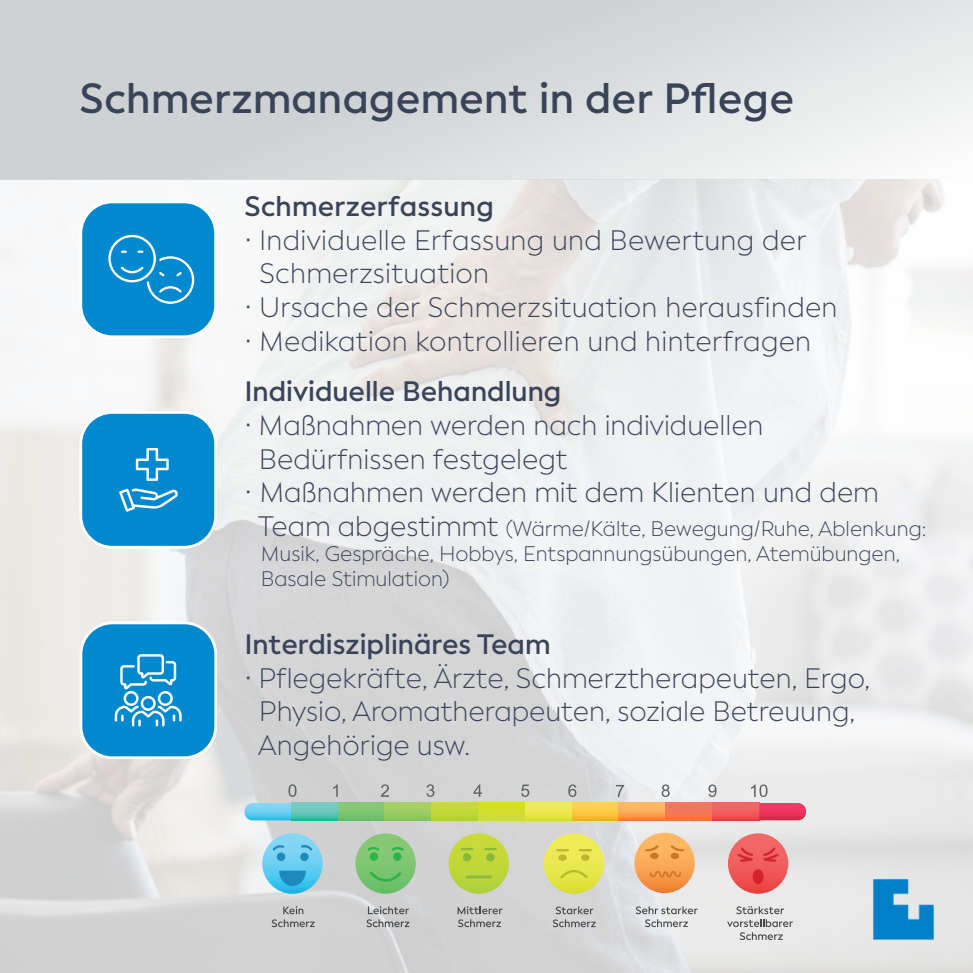
<style>
.page{position:relative;width:973px;height:973px;background:#fff}
.page>*{position:absolute;margin:0;border:0;box-sizing:border-box;transform-origin:0 0}
.t1{font:600 42px "Facundo";letter-spacing:.01em;color:#3a4459}
.t2{font:300 28px/33.6px "Facundo";color:#3a4459}
.t3{font:600 28px "Facundo";color:#3a4459}
.t4{font:300 21px/25.2px "Facundo";color:#3a4459}
.s1{font-family:"Arial Narrow";font-weight:400}
.s2{font-size:28px}
</style>
<div class="page">
<img style="left:0;top:180px;width:972px;height:792px">
<div style="left:0;top:0;width:972px;height:180px;background:linear-gradient(to right,#c7cbcd,#ebedee)"></div>
<img style="left:868px;top:874px;width:70px;height:70px">
<div style="left:81px;top:202px;width:134px;height:135px;background:#0089cf;border-radius:31px"></div>
<div style="left:79px;top:200px;width:138px;height:138px;border:3px solid #fff;border-radius:31px"></div>
<svg style="left:108px;top:235px;width:86px;height:69px"></svg>
<div style="left:81px;top:412px;width:134px;height:135px;background:#0089cf;border-radius:31px"></div>
<div style="left:79px;top:411px;width:138px;height:137px;border:3px solid #fff;border-radius:31px"></div>
<svg style="left:119px;top:488px;width:59px;height:23px"></svg>
<svg style="left:136px;top:448px;width:33px;height:33px"></svg>
<div style="left:81px;top:622px;width:135px;height:135px;background:#0089cf;border-radius:31px"></div>
<div style="left:79px;top:621px;width:138px;height:138px;border:3px solid #fff;border-radius:31px"></div>
<svg style="left:115px;top:654px;width:67px;height:72px"></svg>
<svg style="left:244px;top:802px;width:47px;height:18px"></svg>
<svg style="left:291px;top:802px;width:47px;height:18px"></svg>
<svg style="left:338px;top:802px;width:47px;height:18px"></svg>
<svg style="left:385px;top:802px;width:46px;height:18px"></svg>
<svg style="left:431px;top:802px;width:47px;height:18px"></svg>
<svg style="left:478px;top:802px;width:47px;height:18px"></svg>
<svg style="left:525px;top:802px;width:47px;height:18px"></svg>
<svg style="left:572px;top:802px;width:46px;height:18px"></svg>
<svg style="left:618px;top:802px;width:47px;height:18px"></svg>
<svg style="left:665px;top:802px;width:47px;height:18px"></svg>
<svg style="left:712px;top:802px;width:47px;height:18px"></svg>
<svg style="left:759px;top:802px;width:47px;height:18px"></svg>
<svg style="left:333px;top:784px;width:5px;height:12px"></svg>
<svg style="left:381px;top:784px;width:8px;height:12px"></svg>
<svg style="left:426px;top:784px;width:8px;height:12px"></svg>
<svg style="left:473px;top:784px;width:9px;height:12px"></svg>
<svg style="left:521px;top:784px;width:8px;height:12px"></svg>
<svg style="left:568px;top:784px;width:8px;height:12px"></svg>
<svg style="left:616px;top:784px;width:8px;height:12px"></svg>
<svg style="left:661px;top:784px;width:8px;height:12px"></svg>
<svg style="left:708px;top:784px;width:8px;height:12px"></svg>
<svg style="left:751px;top:784px;width:16px;height:12px"></svg>
<svg style="left:288px;top:784px;width:8px;height:12px"></svg>
<svg style="left:262px;top:833px;width:60px;height:60px;background:#68ccf0"></svg>
<div style="left:277px;top:852px;width:8px;height:8px;background:#1e89bb;border-radius:50%"></div>
<div style="left:300px;top:852px;width:8px;height:8px;background:#1e89bb;border-radius:50%"></div>
<svg style="left:272px;top:844px;width:12px;height:6px"></svg>
<svg style="left:301px;top:844px;width:11px;height:6px"></svg>
<svg style="left:279px;top:870px;width:27px;height:15px"></svg>
<svg style="left:355px;top:833px;width:61px;height:60px;background:#7ec573"></svg>
<div style="left:369px;top:852px;width:9px;height:8px;background:#2fb34a;border-radius:50%"></div>
<div style="left:393px;top:852px;width:8px;height:8px;background:#2fb34a;border-radius:50%"></div>
<svg style="left:367px;top:846px;width:12px;height:4px"></svg>
<svg style="left:392px;top:846px;width:11px;height:4px"></svg>
<svg style="left:369px;top:871px;width:32px;height:10px"></svg>
<svg style="left:448px;top:833px;width:61px;height:60px;background:#bfd63c"></svg>
<svg style="left:462px;top:852px;width:9px;height:9px"></svg>
<div style="left:486px;top:852px;width:8px;height:9px;background:#8bb93e;border-radius:50%"></div>
<hr style="left:465px;top:875px;width:26px;height:3px;background:#8bb93e">
<svg style="left:460px;top:847px;width:13px;height:3px"></svg>
<svg style="left:484px;top:847px;width:12px;height:3px"></svg>
<svg style="left:543px;top:833px;width:61px;height:60px;background:#e7e64f"></svg>
<svg style="left:560px;top:869px;width:27px;height:9px"></svg>
<div style="left:558px;top:854px;width:8px;height:6px;background:#bbb72f;border-radius:50%"></div>
<div style="left:581px;top:854px;width:8px;height:6px;background:#bbb72f;border-radius:50%"></div>
<svg style="left:579px;top:848px;width:12px;height:3px"></svg>
<svg style="left:556px;top:848px;width:13px;height:3px"></svg>
<svg style="left:634px;top:832px;width:60px;height:60px;background:#f8a756"></svg>
<div style="left:650px;top:852px;width:8px;height:7px;background:#cb7827;border-radius:50%"></div>
<svg style="left:645px;top:845px;width:13px;height:6px"></svg>
<div style="left:670px;top:852px;width:9px;height:7px;background:#cb7827;border-radius:50%"></div>
<svg style="left:670px;top:845px;width:14px;height:6px"></svg>
<svg style="left:649px;top:870px;width:32px;height:7px"></svg>
<svg style="left:727px;top:833px;width:61px;height:60px;background:#ef5d5d"></svg>
<div style="left:752px;top:869px;width:11px;height:15px;background:#d3242a;border-radius:50%"></div>
<svg style="left:737px;top:847px;width:16px;height:14px"></svg>
<svg style="left:762px;top:847px;width:16px;height:14px"></svg>
<svg style="left:271px;top:905px;width:43px;height:21px"></svg>
<svg style="left:366px;top:906px;width:43px;height:21px"></svg>
<svg style="left:457px;top:906px;width:45px;height:21px"></svg>
<svg style="left:552px;top:906px;width:43px;height:21px"></svg>
<svg style="left:635px;top:906px;width:62px;height:20px"></svg>
<svg style="left:727px;top:906px;width:65px;height:20px"></svg>
<svg style="left:739px;top:932px;width:43px;height:7px"></svg>
<p class="t1" style="left:79px;top:73px;width:716px">Schmerzmanagement in der Pflege</p>
<p class="t3" style="left:244px;top:189px;width:251px">Schmerzerfassung</p>
<p class="t2" style="left:259px;top:224px;width:548px;text-indent:-15px"><span class="s1">·</span> Individuelle Erfassung und Bewertung der<br>Schmerzsituation</p>
<p class="t2" style="left:244px;top:291px;width:594px"><span class="s1">·</span> Ursache der Schmerzsituation herausfinden</p>
<p class="t2" style="left:244px;top:324px;width:568px"><span class="s1">·</span> Medikation kontrollieren und hinterfragen</p>
<p class="t3" style="left:244px;top:374px;width:318px">Individuelle Behandlung</p>
<p class="t2" style="left:259px;top:409px;width:506px;text-indent:-15px"><span class="s1">·</span> Maßnahmen werden nach individuellen<br>Bedürfnissen festgelegt</p>
<p class="t2" style="left:244px;top:476px;width:635px"><span class="s1">·</span> Maßnahmen werden mit dem Klienten und dem</p>
<p class="t4" style="left:258px;top:516px;width:670px"><span class="s2">Team abgestimmt</span> (Wärme/Kälte, Bewegung/Ruhe, Ablenkung:<br>Musik, Gespräche, Hobbys, Entspannungsübungen, Atemübungen,<br>Basale Stimulation)</p>
<p class="t3" style="left:244px;top:627px;width:307px">Interdisziplinäres Team</p>
<p class="t2" style="left:258px;top:661px;width:613px;text-indent:-14px"><span class="s1">·</span> Pflegekräfte, Ärzte, Schmerztherapeuten, Ergo,<br>Physio, Aromatherapeuten, soziale Betreuung,<br>Angehörige usw.</p>
</div>
